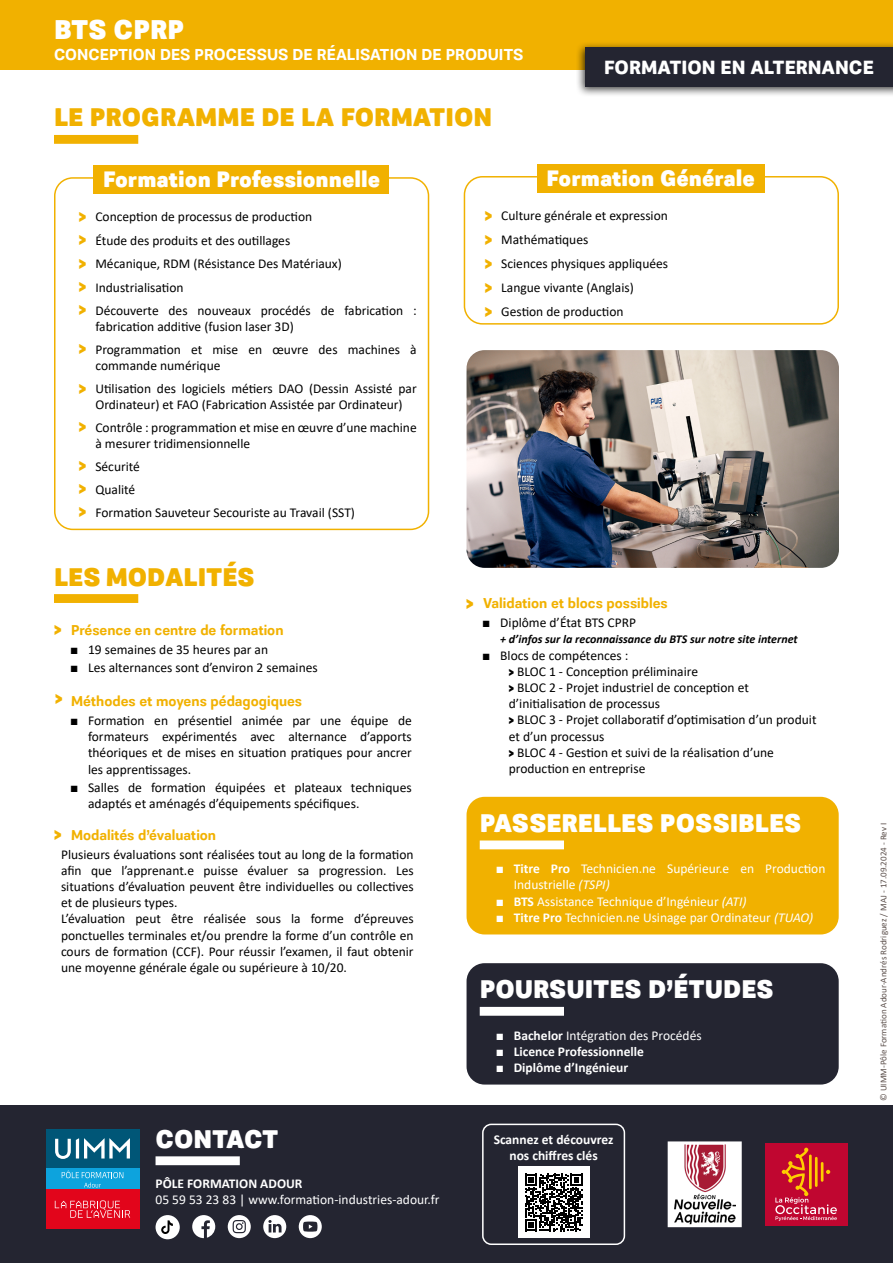
<style>
.page{position:relative;width:893px;height:1263px;background:#fff}
.page>*{position:absolute;margin:0;border:0;box-sizing:border-box;transform-origin:0 0}
.t1{font:800 25.5px "Quiroh";color:#fff}
.t2{font:800 24px "Quiroh";color:#fff}
.t3{font:800 24px "Quiroh";color:#f1b100}
.t4{font:800 21px "Quiroh";color:#fff}
.t5{font:700 18px "Quiroh";color:#fff}
.t6{font:600 15px "Quiroh";color:#fff}
.t7{font:900 15px "Cooper";color:#f1b100}
.t8{font:13.5px/16.2px "Calibri";color:#000}
.t9{font:13.5px/16.2px "Calibri";color:#fff}
.t10{font:600 13.5px "Quiroh";color:#f1b100}
.t11{font:700 13.5px/16.2px "Calibri";color:#fff;text-align:center}
.t12{font:italic 700 12px "Calibri";color:#000}
.t13{font:9px "Calibri";color:#5d514d}
.s1{font-family:"Cooper";font-weight:900;font-size:15px;color:#f1b100}
.s2{font-family:"Cooper";font-weight:900;font-size:15px}
.s3{font-family:"Arial Narrow"}
.s4{font-family:"Cooper";font-weight:900;font-size:10.5px}
.s5{font-weight:700}
.s6{font-style:italic}
.s7{font-family:"Arial Narrow";font-weight:400}
</style>
<div class="page">
<img style="left:467px;top:350px;width:372px;height:218px">
<div style="left:0;top:0;width:893px;height:69px;background:#f1b100"></div>
<div style="left:575px;top:41px;width:318px;height:56px;background:#000;opacity:.75"></div>
<div style="left:585px;top:48px;width:308px;height:39px;background:#242531"></div>
<div style="left:467px;top:963px;width:372px;height:121px;background:#242531;border-radius:18px"></div>
<div style="left:480px;top:1007px;width:84px;height:9px;background:#fff;border:4px solid #fff"></div>
<div style="left:54px;top:594px;width:84px;height:9px;background:#f1b100;border:4px solid #f1b100"></div>
<div style="left:54px;top:135px;width:84px;height:9px;background:#f1b100;border:4px solid #f1b100"></div>
<div style="left:467px;top:797px;width:372px;height:137px;background:#f1b100;border-radius:18px"></div>
<div style="left:480px;top:840px;width:84px;height:9px;background:#fff;border:4px solid #fff"></div>
<div style="left:464px;top:176px;width:375px;height:149px;border:2px solid #f1b100;border-radius:18px"></div>
<div style="left:537px;top:165px;width:228px;height:28px;background:#f1b100"></div>
<div style="left:54px;top:177px;width:375px;height:353px;border:2px solid #f1b100;border-radius:18px"></div>
<div style="left:94px;top:166px;width:295px;height:28px;background:#f1b100"></div>
<div style="left:0;top:1106px;width:893px;height:157px;background:#242531"></div>
<div style="left:669px;top:1143px;width:71px;height:83px;background:#fff"></div>
<img style="left:674px;top:1145px;width:61px;height:78px">
<div style="left:668px;top:1141px;width:74px;height:86px;border:3px solid #fff"></div>
<div style="left:765px;top:1143px;width:82px;height:82px;background:#c00630"></div>
<svg style="left:775px;top:1147px;width:62px;height:74px"></svg>
<div style="left:482px;top:1123px;width:143px;height:122px;border:2px solid #fff;border-radius:9px"></div>
<div style="left:518px;top:1167px;width:71px;height:71px;background:#fff"></div>
<svg style="left:525px;top:1174px;width:57px;height:57px"></svg>
<div style="left:46px;top:1129px;width:93px;height:39px;background:#005677"></div>
<svg style="left:55px;top:1138px;width:75px;height:21px"></svg>
<div style="left:46px;top:1189px;width:93px;height:40px;background:#e2051b"></div>
<svg style="left:55px;top:1200px;width:75px;height:18px"></svg>
<div style="left:46px;top:1168px;width:93px;height:21px;background:#0da3dd"></div>
<svg style="left:62px;top:1170px;width:61px;height:17px"></svg>
<div style="left:156px;top:1156px;width:84px;height:9px;background:#fff;border:4px solid #fff"></div>
<svg style="left:192px;top:1215px;width:23px;height:23px"></svg>
<svg style="left:228px;top:1215px;width:23px;height:23px"></svg>
<svg style="left:263px;top:1215px;width:23px;height:23px"></svg>
<svg style="left:299px;top:1215px;width:23px;height:23px"></svg>
<div style="left:156px;top:1215px;width:24px;height:24px;background:#fff;border-radius:50%"></div>
<svg style="left:161px;top:1220px;width:12px;height:14px"></svg>
<h1 class="t1" style="left:54px;top:12px;width:132px">BTS CPRP</h1>
<p class="t6" style="left:54px;top:44px;width:471px">CONCEPTION DES PROCESSUS DE RÉALISATION DE PRODUITS</p>
<h2 class="t3" style="left:54px;top:101px;width:440px">LE PROGRAMME DE LA FORMATION</h2>
<h3 class="t5" style="left:604px;top:55px;width:271px">FORMATION EN ALTERNANCE</h3>
<h3 class="t4" style="left:103px;top:164px;width:279px">Formation Professionnelle</h3>
<p class="t8" style="left:79px;top:208px;width:235px"><span class="s1">&gt;</span> Conception de processus de production</p>
<p class="t8" style="left:79px;top:255px;width:264px"><span class="s1">&gt;</span> Mécanique, RDM (Résistance Des Matériaux)</p>
<p class="t8" style="left:79px;top:232px;width:213px"><span class="s1">&gt;</span> Étude des produits et des outillages</p>
<p class="t8" style="left:95px;top:275px;width:323px;line-height:23px;text-indent:-16px"><span class="s1">&gt;</span> Industrialisation<br>Découverte des nouveaux procédés de fabrication :</p>
<p class="t8" style="left:95px;top:318px;width:200px">fabrication additive (fusion laser 3D)</p>
<p class="t7" style="left:79px;top:301px;width:9px">&gt;</p>
<p class="t7" style="left:79px;top:340px;width:9px">&gt;</p>
<p class="t7" style="left:79px;top:380px;width:9px">&gt;</p>
<p class="t8" style="left:95px;top:341px;width:323px">Programmation et mise en œuvre des machines à commande numérique</p>
<p class="t8" style="left:95px;top:380px;width:323px">Utilisation des logiciels métiers DAO (Dessin Assisté par<br>Ordinateur) et FAO (Fabrication Assistée par Ordinateur)</p>
<p class="t7" style="left:79px;top:418px;width:9px">&gt;</p>
<p class="t8" style="left:79px;top:455px;width:63px;line-height:23px"><span class="s1">&gt;</span> Sécurité <span class="s1">&gt;</span> Qualité</p>
<p class="t8" style="left:95px;top:419px;width:323px">Contrôle : programmation et mise en œuvre d’une machine à mesurer tridimensionnelle</p>
<p class="t8" style="left:79px;top:504px;width:278px"><span class="s1">&gt;</span> Formation Sauveteur Secouriste au Travail (SST)</p>
<h2 class="t3" style="left:54px;top:560px;width:202px">LES MODALITÉS</h2>
<p class="t10" style="left:54px;top:621px;width:231px"><span class="s2">&gt;</span> Présence en centre de formation</p>
<p class="t8" style="left:71px;top:641px;width:199px"><span class="s3">■</span> 19 semaines de 35 heures par an</p>
<p class="t8" style="left:71px;top:659px;width:248px"><span class="s3">■</span> Les alternances sont d’environ 2 semaines</p>
<p class="t10" style="left:55px;top:691px;width:248px"><sup>&gt;</sup> Méthodes et moyens pédagogiques</p>
<p class="t8" style="left:88px;top:712px;width:325px;text-align:justify;text-indent:-17px"><span class="s3">■</span> Formation en présentiel animée par une équipe de formateurs expérimentés avec alternance d’apports théoriques et de mises en situation pratiques pour ancrer les apprentissages.</p>
<p class="t8" style="left:88px;top:779px;width:325px;text-indent:-17px"><span class="s3">■</span> Salles de formation équipées et plateaux techniques adaptés et aménagés d’équipements spécifiques.</p>
<p class="t10" style="left:54px;top:826px;width:164px"><span class="s2">&gt;</span> Modalités d’évaluation</p>
<p class="t8" style="left:61px;top:846px;width:354px">Plusieurs évaluations sont réalisées tout au long de la formation afin que l’apprenant.e puisse évaluer sa progression. Les situations d’évaluation peuvent être individuelles ou collectives et de plusieurs types.<br>L’évaluation peut être réalisée sous la forme d’épreuves ponctuelles terminales et/ou prendre la forme d’un contrôle en cours de formation (CCF). Pour réussir l’examen, il faut obtenir une moyenne générale égale ou supérieure à 10/20.</p>
<h2 class="t2" style="left:156px;top:1122px;width:124px">CONTACT</h2>
<p class="t11" style="left:156px;top:1175px;width:149px">PÔLE FORMATION ADOUR</p>
<p class="t9" style="left:156px;top:1191px;width:285px">05 59 53 23 83 | www.formation-industries-adour.fr</p>
<h3 class="t4" style="left:546px;top:163px;width:210px">Formation Générale</h3>
<p class="t8" style="left:485px;top:203px;width:185px;line-height:23.9px"><span class="s1">&gt;</span> Culture générale et expression <span class="s1">&gt;</span> Mathématiques<br><span class="s1">&gt;</span> Sciences physiques appliquées <span class="s1">&gt;</span> Langue vivante (Anglais)<br><span class="s1">&gt;</span> Gestion de production</p>
<p class="t10" style="left:466px;top:594px;width:203px"><span class="s2">&gt;</span> Validation et blocs possibles</p>
<p class="t8" style="left:483px;top:614px;width:154px"><span class="s3">■</span> Diplôme d’État BTS CPRP</p>
<p class="t12" style="left:500px;top:631px;width:299px">+ d’infos sur la reconnaissance du BTS sur notre site internet</p>
<p class="t8" style="left:509px;top:647px;width:309px;text-indent:-26px"><span class="s3">■</span> Blocs de compétences :<br><span class="s4">&gt;</span> BLOC 1 - Conception préliminaire<br><span class="s4">&gt;</span> BLOC 2 - Projet industriel de conception et d’initialisation de processus<br><span class="s4">&gt;</span> BLOC 3 - Projet collaboratif d’optimisation d’un produit et d’un processus<br><span class="s4">&gt;</span> BLOC 4 - Gestion et suivi de la réalisation d’une production en entreprise</p>
<h2 class="t2" style="left:480px;top:806px;width:323px">PASSERELLES POSSIBLES</h2>
<p class="t9" style="left:514px;top:860px;width:313px;text-indent:-17px"><span class="s3">■</span> <span class="s5">Titre Pro</span> Technicien.ne Supérieur.e en Production<br>Industrielle <span class="s6">(TSPI)</span></p>
<p class="t9" style="left:497px;top:893px;width:251px"><span class="s3">■</span> <span class="s5">BTS</span> Assistance Technique d’Ingénieur <span class="s6">(ATI)</span></p>
<p class="t9" style="left:497px;top:909px;width:318px"><span class="s3">■</span> <span class="s5">Titre Pro</span> Technicien.ne Usinage par Ordinateur <span class="s6">(TUAO)</span></p>
<h2 class="t2" style="left:480px;top:973px;width:295px">POURSUITES D’ÉTUDES</h2>
<p class="t9" style="left:497px;top:1027px;width:206px"><span class="s3">■</span> <span class="s5">Bachelor</span> Intégration des Procédés</p>
<p class="t11" style="left:497px;top:1043px;width:149px"><span class="s7">■</span> Licence Professionnelle</p>
<p class="t11" style="left:497px;top:1059px;width:133px"><span class="s7">■</span> Diplôme d’Ingénieur</p>
<p class="t11" style="left:494px;top:1131px;width:121px">Scannez et découvrez nos chiffres clés</p>
<p class="t13" style="left:877px;top:1101px;width:280px;rotate:-90deg">© UIMM-Pôle Formation Adour-Andrés Rodriguez / MAJ - 17.09.2024 - Rev I</p>
</div>
